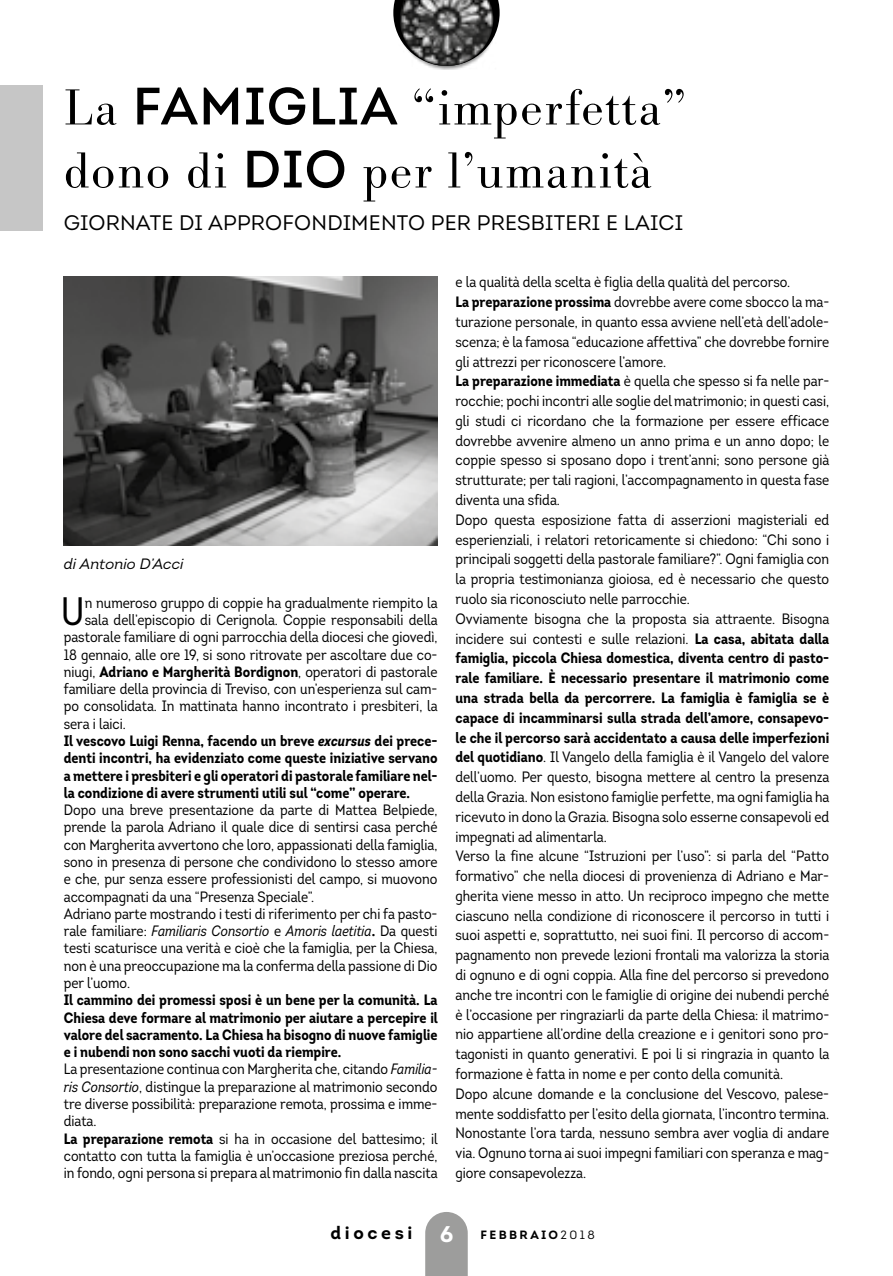
<style>
.page{position:relative;width:893px;height:1276px;background:#fff}
.page>*{position:absolute;margin:0;border:0;box-sizing:border-box;transform-origin:0 0}
.t1{font:300 52.5px/63px "Bodoni Antiqua T";letter-spacing:.025em;color:#000}
.t2{font:39.6px "Intro Cond";color:#000}
.t3{font:21px "Intro";letter-spacing:.01em;color:#000}
.t4{font:700 18px "Intro";letter-spacing:.2em;color:#000}
.t5{font:15px/19.8px "Intro Cond";color:#000}
.t6{font:700 15px "Intro Cond";color:#000}
.t7{font:italic 15px "Intro";color:#000}
.t8{font:700 12px "Intro";letter-spacing:.2em;color:#000}
.s1{font-family:"Intro";font-weight:400}
.s2{font-weight:700}
.s3{font-style:italic}
.s4{font-size:22.5px;color:#fff}
.s5{font-weight:400}
</style>
<div class="page">
<svg style="left:393px;top:0;width:107px;height:35px"></svg>
<svg style="left:425px;top:1212px;width:43px;height:64px;background:#a4a4a4"></svg>
<div style="left:398px;top:0;width:99px;height:70px;background:#000;opacity:.5"></div>
<img style="left:400px;top:0;width:93px;height:66px">
<img style="left:64px;top:276px;width:373px;height:269px">
<div style="left:0;top:85px;width:43px;height:146px;background:#c6c6c6"></div>
<h1 class="t1" style="left:64px;top:76px;width:624px">La <span class="s1">FAMIGLIA</span> “imperfetta” dono di <span class="s1">DIO</span> per l’umanità</h1>
<h3 class="t3" style="left:64px;top:209px;width:621px">GIORNATE DI APPROFONDIMENTO PER PRESBITERI E LAICI</h3>
<p class="t7" style="left:64px;top:555px;width:121px">di Antonio D’Acci</p>
<h2 class="t2" style="left:61px;top:587px;width:25px">U</h2>
<p class="t5" style="left:85px;top:592px;width:354px">n numeroso gruppo di coppie ha gradualmente riempito la</p>
<p class="t5" style="left:85px;top:610px;width:354px">sala dell’episcopio di Cerignola. Coppie responsabili della</p>
<p class="t5" style="left:64px;top:627px;width:375px">pastorale familiare di ogni parrocchia della diocesi che giovedì,</p>
<p class="t5" style="left:64px;top:644px;width:375px">18 gennaio, alle ore 19, si sono ritrovate per ascoltare due co-</p>
<p class="t5" style="left:64px;top:662px;width:375px">niugi, <span class="s2">Adriano e Margherità Bordignon</span>, operatori di pastorale</p>
<p class="t5" style="left:64px;top:679px;width:375px">familiare della provincia di Treviso, con un’esperienza sul cam-</p>
<p class="t5" style="left:64px;top:696px;width:375px">po consolidata. In mattinata hanno incontrato i presbiteri, la</p>
<p class="t5" style="left:64px;top:713px;width:64px">sera i laici.</p>
<p class="t6" style="left:64px;top:731px;width:375px">Il vescovo Luigi Renna, facendo un breve <span class="s3">excursus</span> dei prece-</p>
<p class="t6" style="left:64px;top:748px;width:375px">denti incontri, ha evidenziato come queste iniziative servano</p>
<p class="t6" style="left:64px;top:765px;width:375px">a mettere i presbiteri e gli operatori di pastorale familiare nel-</p>
<p class="t6" style="left:64px;top:783px;width:348px">la condizione di avere strumenti utili sul “come” operare.</p>
<p class="t5" style="left:64px;top:801px;width:375px;line-height:17.2px">Dopo una breve presentazione da parte di Mattea Belpiede, prende la parola Adriano il quale dice di sentirsi casa perché con Margherita avvertono che loro, appassionati della famiglia, sono in presenza di persone che condividono lo stesso amore e che, pur senza essere professionisti del campo, si muovono accompagnati da una “Presenza Speciale”.<br>Adriano parte mostrando i testi di riferimento per chi fa pasto&shy;rale familiare: <span class="s3">Familiaris Consortio</span> e <span class="s3">Amoris laetitia</span><span class="s2">.</span> Da questi testi scaturisce una verità e cioè che la famiglia, per la Chiesa, non è una preoccupazione ma la conferma della passione di Dio per l’uomo.</p>
<p class="t5" style="left:64px;top:991px;width:376px;line-height:17.2px"><span class="s2">Il cammino dei promessi sposi è un bene per la comunità. La Chiesa deve formare al matrimonio per aiutare a percepire il valore del sacramento. La Chiesa ha bisogno di nuove famiglie e i nubendi non sono sacchi vuoti da riempire.<br></span>La presentazione continua con Margherita che, citando <span class="s3">Familia&shy;ris Consortio</span>, distingue la preparazione al matrimonio secondo tre diverse possibilità: preparazione remota, prossima e imme&shy;diata.<br><span class="s2">La preparazione remota</span> si ha in occasione del battesimo; il contatto con tutta la famiglia è un’occasione preziosa perché, in fondo, ogni persona si prepara al matrimonio fin dalla nascita</p>
<p class="t5" style="left:455px;top:272px;width:375px">e la qualità della scelta è figlia della qualità del percorso.<br><span class="s2">La preparazione prossima</span> dovrebbe avere come sbocco la ma&shy;turazione personale, in quanto essa avviene nell’età dell’adole&shy;scenza; è la famosa “educazione affettiva” che dovrebbe fornire gli attrezzi per riconoscere l’amore.<br><span class="s2">La preparazione immediata</span> è quella che spesso si fa nelle par&shy;rocchie; pochi incontri alle soglie del matrimonio; in questi casi, gli studi ci ricordano che la formazione per essere efficace dovrebbe avvenire almeno un anno prima e un anno dopo; le coppie spesso si sposano dopo i trent’anni; sono persone già strutturate; per tali ragioni, l’accompagnamento in questa fase diventa una sfida.<br>Dopo questa esposizione fatta di asserzioni magisteriali ed esperienziali, i relatori retoricamente si chiedono: “Chi sono i principali soggetti della pastorale familiare?”. Ogni famiglia con la propria testimonianza gioiosa, ed è necessario che questo ruolo sia riconosciuto nelle parrocchie.<br>Ovviamente bisogna che la proposta sia attraente. Bisogna incidere sui contesti e sulle relazioni. <span class="s2">La casa, abitata dalla famiglia, piccola Chiesa domestica, diventa centro di pasto&shy;rale familiare. È necessario presentare il matrimonio come una strada bella da percorrere. La famiglia è famiglia se è capace di incamminarsi sulla strada dell’amore, consapevo&shy;le che il percorso sarà accidentato a causa delle imperfezioni del quotidiano</span>. Il Vangelo della famiglia è il Vangelo del valore dell’uomo. Per questo, bisogna mettere al centro la presenza della Grazia. Non esistono famiglie perfette, ma ogni famiglia ha ricevuto in dono la Grazia. Bisogna solo esserne consapevoli ed impegnati ad alimentarla.<br>Verso la fine alcune “Istruzioni per l’uso”: si parla del “Patto formativo” che nella diocesi di provenienza di Adriano e Mar&shy;gherita viene messo in atto. Un reciproco impegno che mette ciascuno nella condizione di riconoscere il percorso in tutti i suoi aspetti e, soprattutto, nei suoi fini. Il percorso di accom&shy;pagnamento non prevede lezioni frontali ma valorizza la storia di ognuno e di ogni coppia. Alla fine del percorso si prevedono anche tre incontri con le famiglie di origine dei nubendi perché è l’occasione per ringraziarli da parte della Chiesa: il matrimo&shy;nio appartiene all’ordine della creazione e i genitori sono pro&shy;tagonisti in quanto generativi. E poi li si ringrazia in quanto la formazione è fatta in nome e per conto della comunità.<br>Dopo alcune domande e la conclusione del Vescovo, palese&shy;mente soddisfatto per l’esito della giornata, l’incontro termina.<br>Nonostante l’ora tarda, nessuno sembra aver voglia di andare via. Ognuno torna ai suoi impegni familiari con speranza e mag&shy;giore consapevolezza.</p>
<p class="t4" style="left:330px;top:1221px;width:84px">diocesi</p>
<p class="t8" style="left:440px;top:1227px;width:157px"><span class="s4">6</span> FEBBRAIO<span class="s5">2018</span></p>
</div>
